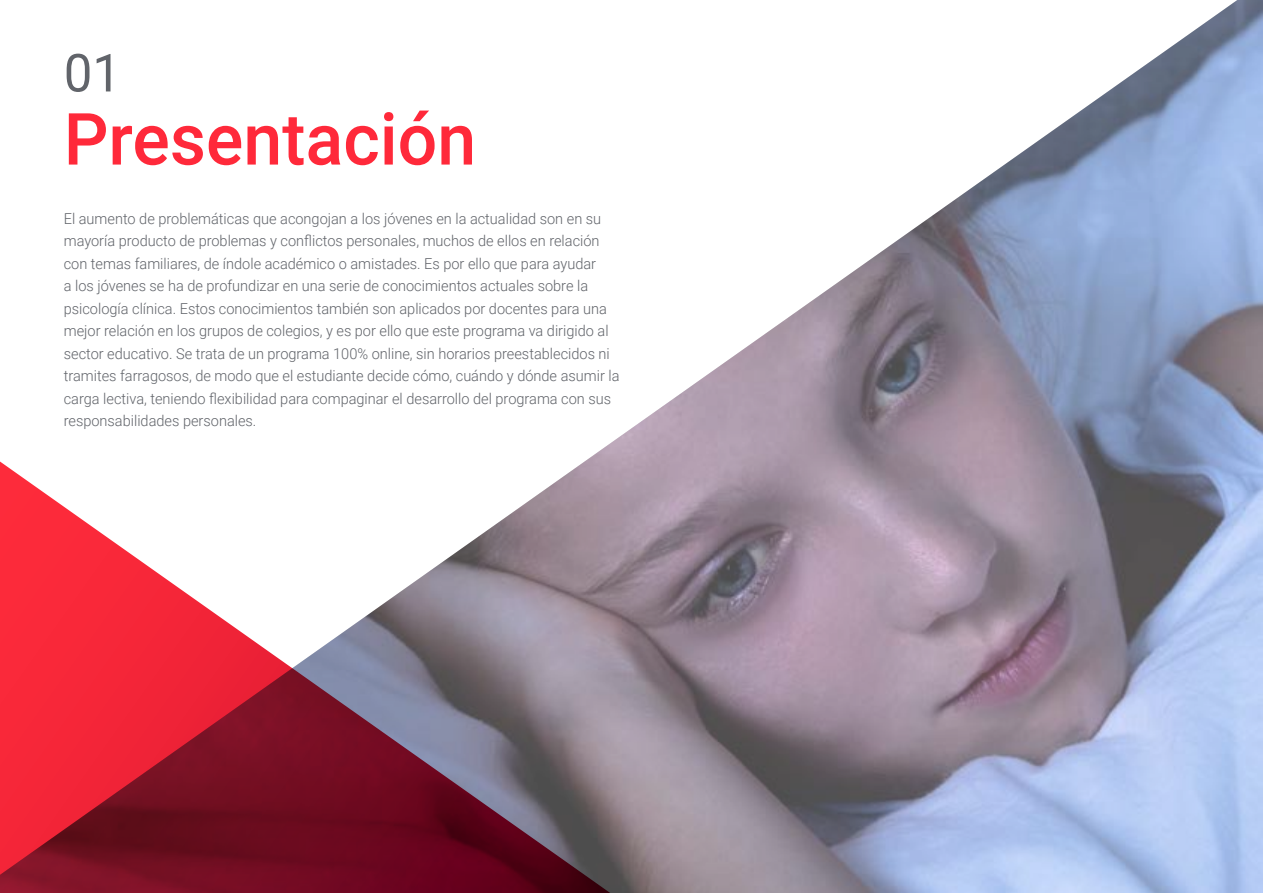
<style>
.page{position:relative;width:1263px;height:893px;background:#fff}
.page>*{position:absolute;margin:0;border:0;box-sizing:border-box;transform-origin:0 0}
.t1{font:500 72px "Roboto";color:#ff293a}
.t2{font:52.5px "Roboto";color:#61646a}
.t3{font:300 15px/22.5px "Roboto";color:#61646a}
</style>
<div class="page">
<img style="left:607px;top:0;width:656px;height:893px">
<svg style="left:0;top:446px;width:640px;height:447px"></svg>
<h2 class="t2" style="left:64px;top:36px;width:59px">01</h2>
<h1 class="t1" style="left:64px;top:89px;width:414px">Presentación</h1>
<p class="t3" style="left:64px;top:207px;width:557px">El aumento de problemáticas que acongojan a los jóvenes en la actualidad son en su mayoría producto de problemas y conflictos personales, muchos de ellos en relación con temas familiares, de índole académico o amistades. Es por ello que para ayudar<br>a los jóvenes se ha de profundizar en una serie de conocimientos actuales sobre la psicología clínica. Estos conocimientos también son aplicados por docentes para una mejor relación en los grupos de colegios, y es por ello que este programa va dirigido al sector educativo. Se trata de un programa 100% online, sin horarios preestablecidos ni tramites farragosos, de modo que el estudiante decide cómo, cuándo y dónde asumir la carga lectiva, teniendo flexibilidad para compaginar el desarrollo del programa con sus responsabilidades personales.</p>
</div>
